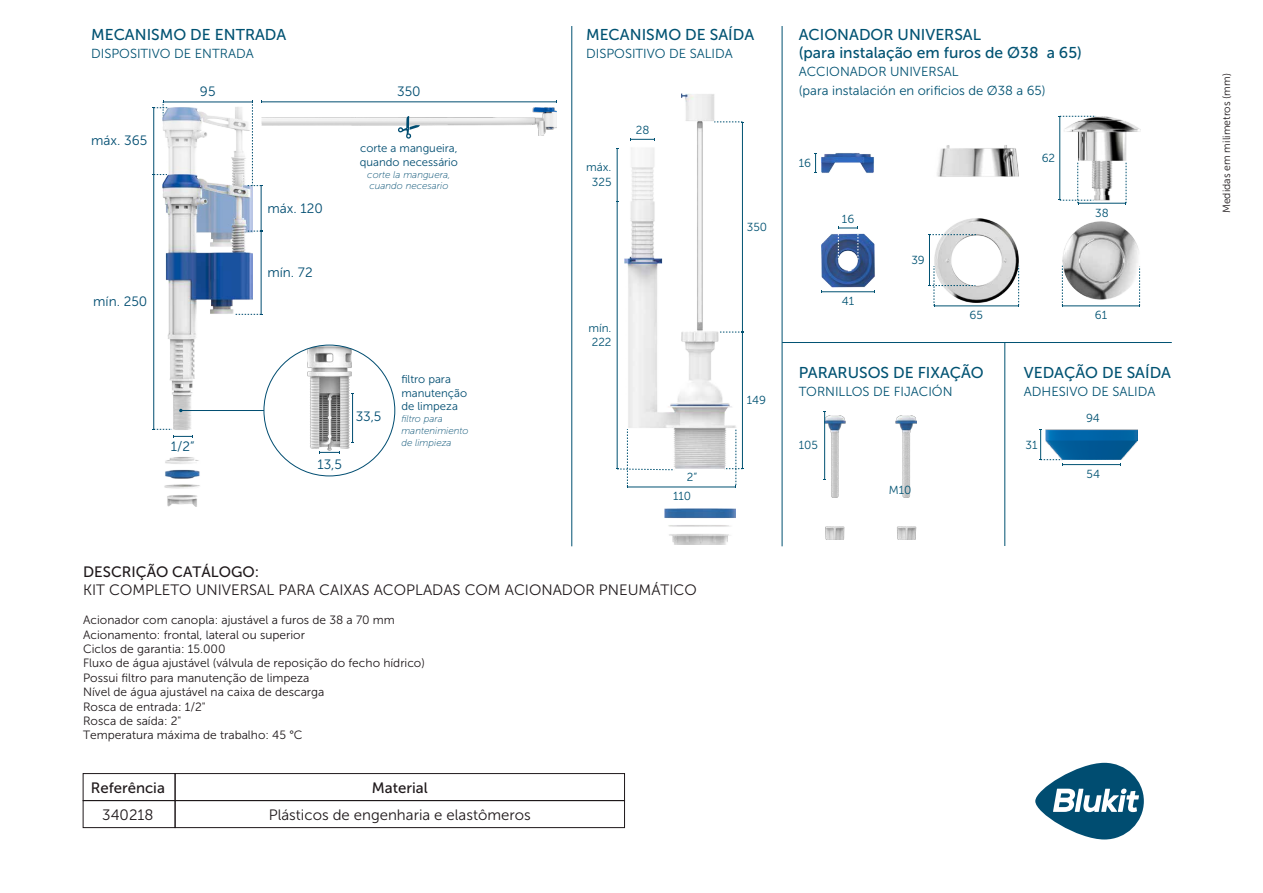
<style>
.page{position:relative;width:1263px;height:893px;background:#fff}
.page>*{position:absolute;margin:0;border:0;box-sizing:border-box;transform-origin:0 0}
.t1{font:15.75px/18.3px "Museo Sans 500";color:#005272}
.t2{font:15px "Museo Sans 300";color:#1e181a}
.t3{font:15px "Museo Sans 500";color:#1e181a}
.t4{font:13.5px "Museo Sans 300";color:#004d71}
.t5{font:13.05px/18.3px "Museo Sans 300";color:#005272}
.t6{font:12px/14.4px "Museo Sans 300";color:#1e181a}
.t7{font:11.7px/14.5px "Museo Sans 300";color:#005272}
.t8{font:11.4px/13.6px "Museo Sans 300";color:#004d71}
.t9{font:10.5px "Museo Sans 300";color:#1e181a}
.t10{font:italic 9.75px/11.7px "Museo Sans 100";color:#004d71}
</style>
<div class="page">
<div style="left:175px;top:800px;width:450px;height:28px;border:1px solid #1e181a"></div>
<svg style="left:1035px;top:763px;width:109px;height:76px"></svg>
<div style="left:83px;top:773px;width:92px;height:28px;border:1px solid #1e181a"></div>
<div style="left:175px;top:773px;width:450px;height:28px;border:1px solid #1e181a"></div>
<div style="left:83px;top:800px;width:92px;height:28px;border:1px solid #1e181a"></div>
<hr style="left:782px;top:342px;width:390px;height:1px;background:#005272">
<hr style="left:571px;top:26px;width:1px;height:520px;background:#005272">
<hr style="left:782px;top:26px;width:1px;height:520px;background:#005272">
<hr style="left:1004px;top:342px;width:1px;height:204px;background:#005272">
<img style="left:821px;top:116px;width:320px;height:187px">
<hr style="left:1059px;top:116px;width:1px;height:84px;background:#005272">
<hr style="left:934px;top:306px;width:84px;height:1px;background:#005272">
<hr style="left:929px;top:235px;width:1px;height:50px;background:#005272">
<hr style="left:1063px;top:306px;width:76px;height:1px;background:#005272">
<hr style="left:1078px;top:203px;width:48px;height:1px;background:#005272">
<hr style="left:821px;top:291px;width:53px;height:1px;background:#005272">
<svg style="left:838px;top:227px;width:21px;height:33px"></svg>
<svg style="left:814px;top:153px;width:3px;height:20px"></svg>
<svg style="left:1018px;top:266px;width:1px;height:41px"></svg>
<svg style="left:928px;top:234px;width:48px;height:2px"></svg>
<svg style="left:928px;top:266px;width:47px;height:41px"></svg>
<svg style="left:1062px;top:266px;width:1px;height:41px"></svg>
<svg style="left:1139px;top:267px;width:1px;height:40px"></svg>
<svg style="left:1126px;top:162px;width:1px;height:43px"></svg>
<hr style="left:1062px;top:464px;width:58px;height:1px;background:#005272">
<svg style="left:1039px;top:430px;width:24px;height:36px"></svg>
<img style="left:1045px;top:430px;width:93px;height:30px">
<img style="left:825px;top:415px;width:92px;height:125px">
<hr style="left:824px;top:411px;width:1px;height:68px;background:#005272">
<hr style="left:617px;top:202px;width:1px;height:267px;background:#005272">
<hr style="left:628px;top:487px;width:108px;height:1px;background:#005272">
<hr style="left:617px;top:148px;width:1px;height:53px;background:#005272">
<svg style="left:616px;top:429px;width:59px;height:59px"></svg>
<hr style="left:742px;top:332px;width:1px;height:136px;background:#005272">
<svg style="left:724px;top:429px;width:20px;height:59px"></svg>
<hr style="left:742px;top:122px;width:1px;height:210px;background:#005272">
<img style="left:624px;top:94px;width:113px;height:375px">
<img style="left:664px;top:508px;width:72px;height:36px">
<svg style="left:1058px;top:162px;width:35px;height:43px"></svg>
<svg style="left:1058px;top:116px;width:38px;height:1px"></svg>
<hr style="left:261px;top:102px;width:295px;height:1px;background:#004d71">
<img style="left:263px;top:108px;width:294px;height:28px">
<svg style="left:398px;top:116px;width:22px;height:23px"></svg>
<img style="left:163px;top:107px;width:89px;height:400px">
<hr style="left:163px;top:102px;width:89px;height:1px;background:#004d71">
<hr style="left:153px;top:175px;width:1px;height:254px;background:#004d71">
<hr style="left:153px;top:108px;width:1px;height:66px;background:#004d71">
<svg style="left:152px;top:100px;width:16px;height:16px"></svg>
<svg style="left:152px;top:174px;width:15px;height:2px"></svg>
<svg style="left:152px;top:429px;width:41px;height:9px"></svg>
<hr style="left:261px;top:231px;width:1px;height:83px;background:#004d71">
<hr style="left:261px;top:186px;width:1px;height:45px;background:#004d71">
<svg style="left:247px;top:100px;width:16px;height:87px"></svg>
<svg style="left:248px;top:231px;width:15px;height:1px"></svg>
<svg style="left:235px;top:314px;width:28px;height:1px"></svg>
<img style="left:303px;top:345px;width:52px;height:106px">
<hr style="left:352px;top:393px;width:1px;height:50px;background:#004d71">
<svg style="left:319px;top:451px;width:21px;height:3px"></svg>
<hr style="left:181px;top:410px;width:83px;height:1px;background:#004d71">
<h1 class="t1" style="left:91px;top:25px;width:197px">MECANISMO DE ENTRADA</h1>
<p class="t5" style="left:91px;top:44px;width:164px">DISPOSITIVO DE ENTRADA</p>
<p class="t4" style="left:91px;top:134px;width:58px">máx. 365</p>
<p class="t4" style="left:93px;top:294px;width:56px">mín. 250</p>
<p class="t4" style="left:200px;top:84px;width:17px">95</p>
<p class="t4" style="left:267px;top:201px;width:57px">máx. 120</p>
<p class="t4" style="left:267px;top:265px;width:47px">mín. 72</p>
<p class="t4" style="left:397px;top:84px;width:25px">350</p>
<p class="t8" style="left:360px;top:142px;width:100px">corte a mangueira, quando necessário</p>
<p class="t10" style="left:367px;top:168px;width:85px">corte la manguera, cuando necesario</p>
<p class="t4" style="left:171px;top:440px;width:25px">1/2”</p>
<p class="t4" style="left:317px;top:457px;width:26px">13,5</p>
<p class="t4" style="left:356px;top:409px;width:27px">33,5</p>
<p class="t8" style="left:401px;top:372px;width:67px">filtro para manutenção de limpeza</p>
<p class="t10" style="left:401px;top:413px;width:69px">filtro para mantenimiento de limpieza</p>
<h1 class="t1" style="left:586px;top:26px;width:170px">MECANISMO DE SAÍDA</h1>
<p class="t5" style="left:586px;top:45px;width:148px">DISPOSITIVO DE SALIDA</p>
<p class="t7" style="left:586px;top:160px;width:27px;text-align:center">máx.<br>325</p>
<p class="t7" style="left:636px;top:122px;width:15px">28</p>
<p class="t7" style="left:588px;top:320px;width:25px">mín.<br>222</p>
<p class="t7" style="left:673px;top:468px;width:26px;line-height:18.9px;text-indent:14px">2”<br>110</p>
<p class="t7" style="left:747px;top:219px;width:22px">350</p>
<p class="t7" style="left:747px;top:393px;width:21px">149</p>
<p class="t3" style="left:83px;top:564px;width:178px">DESCRIÇÃO CATÁLOGO:</p>
<p class="t2" style="left:83px;top:582px;width:615px">KIT COMPLETO UNIVERSAL PARA CAIXAS ACOPLADAS COM ACIONADOR PNEUMÁTICO</p>
<p class="t6" style="left:83px;top:613px;width:343px">Acionador com canopla: ajustável a furos de 38 a 70 mm Acionamento: frontal, lateral ou superior<br>Ciclos de garantia: 15.000<br>Fluxo de água ajustável (válvula de reposição do fecho hídrico)<br>Possui filtro para manutenção de limpeza<br>Nível de água ajustável na caixa de descarga<br>Rosca de entrada: 1/2"<br>Rosca de saída: 2"<br>Temperatura máxima de trabalho: 45 °C</p>
<p class="t3" style="left:91px;top:779px;width:76px">Referência</p>
<p class="t2" style="left:102px;top:807px;width:53px">340218</p>
<p class="t3" style="left:372px;top:779px;width:57px">Material</p>
<p class="t2" style="left:269px;top:807px;width:263px">Plásticos de engenharia e elastômeros</p>
<h1 class="t1" style="left:799px;top:25px;width:285px">ACIONADOR UNIVERSAL<br>(para instalação em furos de Ø38 a 65)</h1>
<p class="t5" style="left:799px;top:63px;width:248px">ACCIONADOR UNIVERSAL<br>(para instalación en orificios de Ø38 a 65)</p>
<p class="t7" style="left:799px;top:155px;width:14px">16</p>
<p class="t7" style="left:842px;top:212px;width:14px">16</p>
<p class="t7" style="left:842px;top:293px;width:14px">41</p>
<p class="t7" style="left:911px;top:253px;width:15px">39</p>
<p class="t7" style="left:970px;top:308px;width:15px">65</p>
<h1 class="t1" style="left:799px;top:363px;width:187px">PARARUSOS DE FIXAÇÃO</h1>
<p class="t5" style="left:799px;top:383px;width:155px">TORNILLOS DE FIJACIÓN</p>
<p class="t7" style="left:799px;top:438px;width:21px">105</p>
<p class="t7" style="left:889px;top:483px;width:24px">M10</p>
<p class="t7" style="left:1042px;top:151px;width:15px">62</p>
<p class="t7" style="left:1095px;top:206px;width:15px">38</p>
<p class="t7" style="left:1095px;top:308px;width:14px">61</p>
<h1 class="t1" style="left:1024px;top:363px;width:149px">VEDAÇÃO DE SAÍDA</h1>
<p class="t5" style="left:1024px;top:383px;width:133px">ADHESIVO DE SALIDA</p>
<p class="t7" style="left:1086px;top:411px;width:15px">94</p>
<p class="t7" style="left:1025px;top:438px;width:13px">31</p>
<p class="t7" style="left:1086px;top:466px;width:15px">54</p>
<p class="t9" style="left:1221px;top:213px;width:141px;rotate:-90deg">Medidas em milimetros (mm)</p>
</div>
